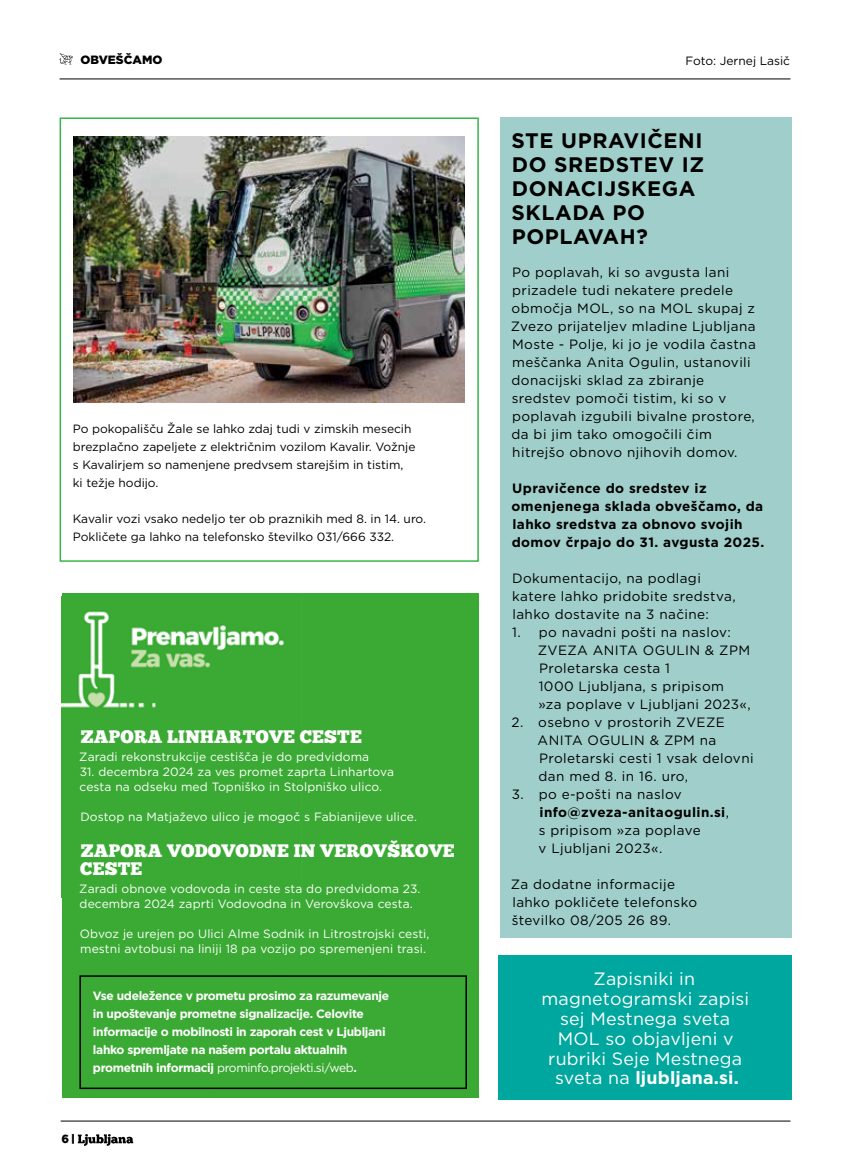
<style>
.page{position:relative;width:851px;height:1170px;background:#fff}
.page>*{position:absolute;margin:0;border:0;box-sizing:border-box;transform-origin:0 0}
.t1{font:700 21px/24px "Gotham";letter-spacing:.03em;color:#000}
.t2{font:18px/18px "Chunk Five Ex";letter-spacing:.01em;color:#fff}
.t3{font:17.85px/19.8px "Gotham";letter-spacing:.01em;color:#fff;text-align:center}
.t4{font:13.5px/18px "Gotham";letter-spacing:.03em;color:#000}
.t5{font:700 13.5px/18px "Gotham";letter-spacing:.03em;color:#000}
.t6{font:12px/15px "Gotham";letter-spacing:.01em;color:#fff}
.t7{font:12px/18px "Gotham";color:#000}
.t8{font:700 12px/18px "Gotham";letter-spacing:-.03em;color:#fff}
.t9{font:900 12px "Gotham";color:#000}
.t10{font:12px "Chunk Five Ex";color:#000}
.s1{font-weight:400}
.s2{font-weight:700}
</style>
<div class="page">
<hr style="left:60px;top:79px;width:730px;height:1px;background:#000">
<hr style="left:61px;top:1120px;width:729px;height:1px;background:#000">
<svg style="left:78px;top:1134px;width:55px;height:11px"></svg>
<svg style="left:60px;top:53px;width:13px;height:11px"></svg>
<div style="left:500px;top:117px;width:291px;height:820px;background:#a0cfcb"></div>
<div style="left:62px;top:593px;width:416px;height:504px;background:#3baa34"></div>
<img style="left:62px;top:611px;width:222px;height:97px">
<div style="left:79px;top:975px;width:388px;height:113px;border:2px solid #000"></div>
<div style="left:60px;top:117px;width:418px;height:444px;border:2px solid #39b54a"></div>
<img style="left:73px;top:136px;width:391px;height:266px">
<div style="left:498px;top:955px;width:293px;height:144px;background:#00a79e"></div>
<p class="t9" style="left:80px;top:52px;width:83px">OBVEŠČAMO</p>
<p class="t7" style="left:73px;top:419px;width:344px">Po pokopališču Žale se lahko zdaj tudi v zimskih mesecih brezplačno zapeljete z električnim vozilom Kavalir. Vožnje s Kavalirjem so namenjene predvsem starejšim in tistim, ki težje hodijo.</p>
<p class="t7" style="left:73px;top:509px;width:355px">Kavalir vozi vsako nedeljo ter ob praznikih med 8. in 14. uro.<br>Pokličete ga lahko na telefonsko številko 031/666 332.</p>
<h2 class="t2" style="left:81px;top:727px;width:282px">ZAPORA LINHARTOVE CESTE</h2>
<p class="t6" style="left:79px;top:748px;width:291px">Zaradi rekonstrukcije cestišča je do predvidoma</p>
<p class="t6" style="left:80px;top:763px;width:316px">31. decembra 2024 za ves promet zaprta Linhartova cesta na odseku med Topniško in Stolpniško ulico.</p>
<p class="t6" style="left:80px;top:808px;width:338px">Dostop na Matjaževo ulico je mogoč s Fabianijeve ulice.</p>
<h2 class="t2" style="left:80px;top:841px;width:376px">ZAPORA VODOVODNE IN VEROVŠKOVE<br>CESTE</h2>
<p class="t6" style="left:79px;top:880px;width:343px">Zaradi obnove vodovoda in ceste sta do predvidoma 23. decembra 2024 zaprti Vodovodna in Verovškova cesta.</p>
<p class="t6" style="left:80px;top:925px;width:351px">Obvoz je urejen po Ulici Alme Sodnik in Litrostrojski cesti, mestni avtobusi na liniji 18 pa vozijo po spremenjeni trasi.</p>
<p class="t8" style="left:93px;top:986px;width:297px">Vse udeležence v prometu prosimo za razumevanje in upoštevanje prometne signalizacije. Celovite informacije o mobilnosti in zaporah cest v Ljubljani lahko spremljate na našem portalu aktualnih prometnih informacij <span class="s1">prominfo.projekti.si/web</span>.</p>
<p class="t10" style="left:62px;top:1129px;width:14px">6 |</p>
<p class="t7" style="left:685px;top:51px;width:106px">Foto: Jernej Lasič</p>
<h1 class="t1" style="left:511px;top:128px;width:194px">STE UPRAVIČENI<br>DO SREDSTEV IZ<br>DONACIJSKEGA<br>SKLADA PO<br>POPLAVAH?</h1>
<p class="t4" style="left:510px;top:263px;width:246px">Po poplavah, ki so avgusta lani prizadele tudi nekatere predele območja MOL, so na MOL skupaj z<br>Zvezo prijateljev mladine Ljubljana<br>Moste - Polje, ki jo je vodila častna meščanka Anita Ogulin, ustanovili donacijski sklad za zbiranje sredstev pomoči tistim, ki so v poplavah izgubili bivalne prostore, da bi jim tako omogočili čim hitrejšo obnovo njihovih domov.</p>
<p class="t5" style="left:511px;top:479px;width:254px">Upravičence do sredstev iz omenjenega sklada obveščamo, da lahko sredstva za obnovo svojih domov črpajo do 31. avgusta 2025.</p>
<p class="t4" style="left:512px;top:569px;width:225px">Dokumentacijo, na podlagi katere lahko pridobite sredstva, lahko dostavite na 3 načine:</p>
<p class="t4" style="left:537px;top:623px;width:214px;text-indent:-25px">1. po navadni pošti na naslov:<br>ZVEZA ANITA OGULIN &amp; ZPM<br>Proletarska cesta 1<br>1000 Ljubljana, s pripisom<br>»za poplave v Ljubljani 2023«,</p>
<p class="t4" style="left:537px;top:713px;width:217px;text-indent:-26px">2. osebno v prostorih ZVEZE<br>ANITA OGULIN &amp; ZPM na<br>Proletarski cesti 1 vsak delovni dan med 8. in 16. uro,</p>
<p class="t4" style="left:538px;top:785px;width:192px;text-indent:-27px">3. po e-pošti na naslov <span class="s2">info@zveza-anitaogulin.si</span>, s pripisom »za poplave<br>v Ljubljani 2023«.</p>
<p class="t4" style="left:510px;top:875px;width:188px">Za dodatne informacije lahko pokličete telefonsko številko 08/205 26 89.</p>
<h3 class="t3" style="left:541px;top:968px;width:209px">Zapisniki in magnetogramski zapisi sej Mestnega sveta<br>MOL so objavljeni v rubriki Seje Mestnega sveta na <span class="s2">ljubljana.si.</span></h3>
</div>
